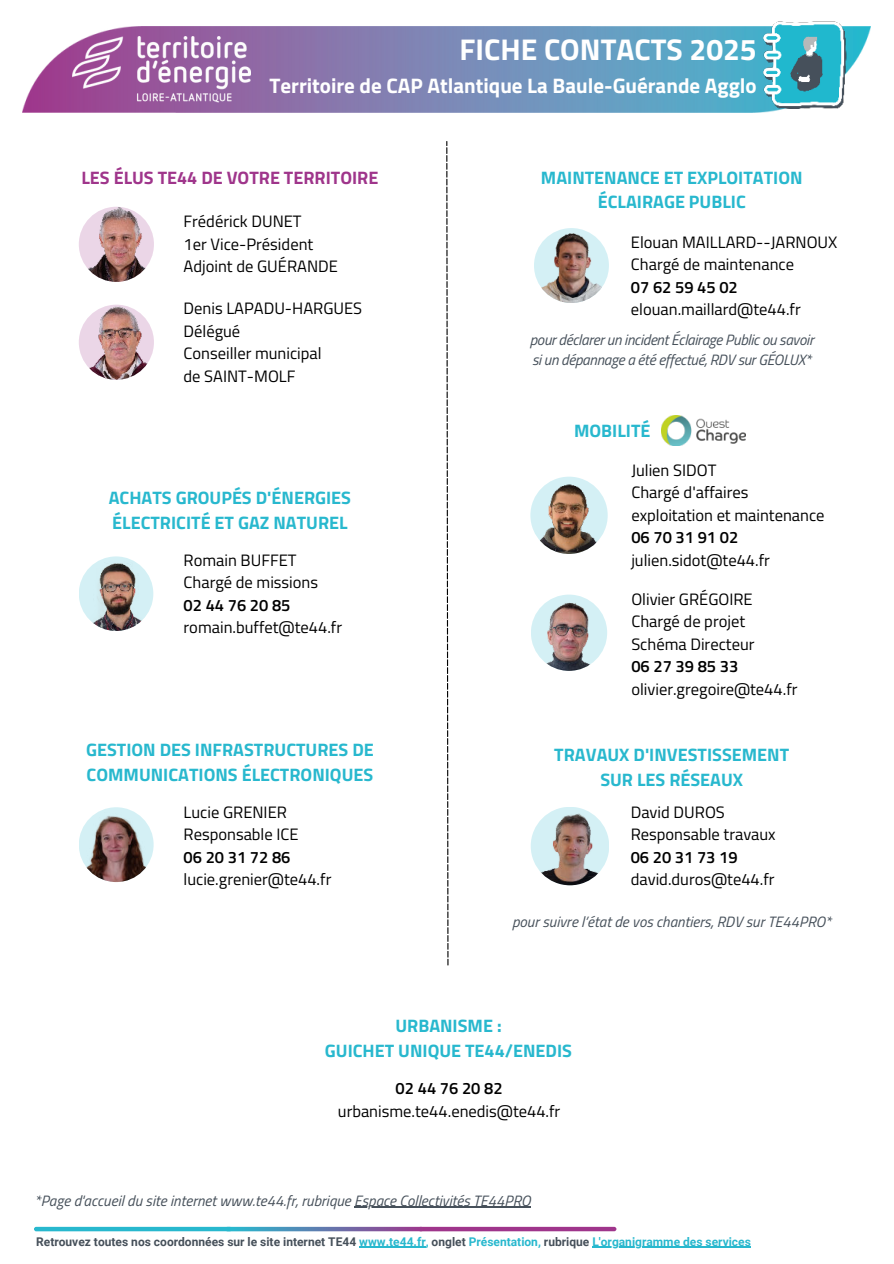
<style>
.page{position:relative;width:894px;height:1264px;background:#fff}
.page>*{position:absolute;margin:0;border:0;box-sizing:border-box;transform-origin:0 0}
.t1{font:700 30px "Titillium Web";color:#fff}
.t2{font:700 21px "Titillium Web";color:#fff}
.t3{font:700 18px/24.8px "Titillium Web";color:#28b8ce;text-align:center}
.t4{font:700 18px "Titillium Web";color:#9f358b}
.t5{font:16.5px/22.5px "Titillium Web";color:#000}
.t6{font:600 16.5px "Titillium Web";color:#000}
.t7{font:italic 15px "Titillium Web";color:#46505a}
.t8{font:italic 15px/20.2px "Titillium Web";letter-spacing:-.02em;color:#46505a}
.t9{font:700 12px "Roboto";color:#46505a}
.s1{color:#28b8ce}
</style>
<div class="page">
<div style="left:418px;top:1226px;width:198px;height:5px;background:#9f358b;border-radius:2px"></div>
<div style="left:34px;top:1226px;width:198px;height:5px;background:#28b8ce;border-radius:2px"></div>
<svg style="left:225px;top:1226px;width:198px;height:5px"></svg>
<img style="left:23px;top:26px;width:847px;height:87px">
<img style="left:73px;top:37px;width:178px;height:66px">
<img style="left:750px;top:21px;width:106px;height:92px">
<svg style="left:446px;top:141px;width:2px;height:824px"></svg>
<img style="left:79px;top:207px;width:75px;height:75px;border-radius:50%">
<img style="left:79px;top:304px;width:75px;height:76px;border-radius:50%">
<hr style="left:359px;top:1246px;width:66px;height:1px;background:#28b8ce">
<hr style="left:592px;top:1246px;width:158px;height:1px;background:#28b8ce">
<img style="left:79px;top:556px;width:74px;height:75px;border-radius:50%">
<img style="left:79px;top:807px;width:75px;height:75px;border-radius:50%">
<img style="left:530px;top:806px;width:79px;height:79px;border-radius:50%">
<img style="left:530px;top:476px;width:77px;height:78px;border-radius:50%">
<img style="left:530px;top:594px;width:77px;height:77px;border-radius:50%">
<img style="left:661px;top:416px;width:84px;height:29px">
<img style="left:534px;top:228px;width:74px;height:75px;border-radius:50%">
<hr style="left:354px;top:1206px;width:176px;height:1px;background:#46505a">
<h1 class="t1" style="left:459px;top:27px;width:298px">FICHE CONTACTS 2025</h1>
<p class="t2" style="left:269px;top:69px;width:488px">Territoire de CAP Atlantique La Baule-Guérande Agglo</p>
<p class="t4" style="left:81px;top:164px;width:298px">LES ÉLUS TE44 DE VOTRE TERRITOIRE</p>
<p class="t5" style="left:183px;top:209px;width:156px">Frédérick DUNET<br>1er Vice-Président<br>Adjoint de GUÉRANDE</p>
<p class="t5" style="left:183px;top:296px;width:180px">Denis LAPADU-HARGUES<br>Délégué<br>Conseiller municipal<br>de SAINT-MOLF</p>
<p class="t3" style="left:109px;top:485px;width:244px;text-align:left">ACHATS GROUPÉS D'ÉNERGIES<br>ÉLECTRICITÉ ET GAZ NATUREL</p>
<p class="t5" style="left:183px;top:547px;width:136px">Romain BUFFET<br>Chargé de missions</p>
<p class="t6" style="left:183px;top:592px;width:108px">02 44 76 20 85</p>
<p class="t5" style="left:183px;top:615px;width:160px">romain.buffet@te44.fr</p>
<p class="t3" style="left:86px;top:736px;width:289px;text-align:left">GESTION DES INFRASTRUCTURES DE<br>COMMUNICATIONS ÉLECTRONIQUES</p>
<p class="t5" style="left:183px;top:800px;width:116px">Lucie GRENIER<br>Responsable ICE</p>
<p class="t6" style="left:183px;top:844px;width:108px">06 20 31 72 86</p>
<p class="t5" style="left:183px;top:867px;width:149px">lucie.grenier@te44.fr</p>
<p class="t3" style="left:540px;top:164px;width:263px">MAINTENANCE ET EXPLOITATION<br>ÉCLAIRAGE PUBLIC</p>
<p class="t5" style="left:630px;top:230px;width:208px">Elouan MAILLARD--JARNOUX<br>Chargé de maintenance</p>
<p class="t6" style="left:630px;top:275px;width:108px">07 62 59 45 02</p>
<p class="t5" style="left:630px;top:297px;width:171px">elouan.maillard@te44.fr</p>
<p class="t8" style="left:529px;top:329px;width:285px">pour déclarer un incident Éclairage Public ou savoir si un dépannage a été effectué, RDV sur GÉOLUX*</p>
<p class="t3" style="left:574px;top:417px;width:78px">MOBILITÉ</p>
<p class="t5" style="left:631px;top:458px;width:195px">Julien SIDOT<br>Chargé d'affaires exploitation et maintenance</p>
<p class="t6" style="left:631px;top:525px;width:108px">06 70 31 91 02</p>
<p class="t5" style="left:631px;top:548px;width:140px">julien.sidot@te44.fr</p>
<p class="t5" style="left:631px;top:586px;width:125px">Olivier GRÉGOIRE<br>Chargé de projet<br>Schéma Directeur</p>
<p class="t6" style="left:631px;top:654px;width:108px">06 27 39 85 33</p>
<p class="t5" style="left:631px;top:676px;width:168px">olivier.gregoire@te44.fr</p>
<p class="t3" style="left:554px;top:741px;width:236px">TRAVAUX D'INVESTISSEMENT<br>SUR LES RÉSEAUX</p>
<p class="t5" style="left:630px;top:800px;width:146px">David DUROS<br>Responsable travaux</p>
<p class="t6" style="left:630px;top:844px;width:108px">06 20 31 73 19</p>
<p class="t5" style="left:630px;top:867px;width:145px">david.duros@te44.fr</p>
<p class="t7" style="left:512px;top:910px;width:321px">pour suivre l’état de vos chantiers, RDV sur TE44PRO*</p>
<p class="t3" style="left:325px;top:1012px;width:248px">URBANISME :<br>GUICHET UNIQUE TE44/ENEDIS</p>
<p class="t6" style="left:395px;top:1076px;width:108px">02 44 76 20 82</p>
<p class="t5" style="left:338px;top:1098px;width:224px">urbanisme.te44.enedis@te44.fr</p>
<p class="t7" style="left:34px;top:1189px;width:497px">*Page d'accueil du site internet www.te44.fr, rubrique Espace Collectivités TE44PRO</p>
<p class="t9" style="left:36px;top:1232px;width:716px">Retrouvez toutes nos coordonnées sur le site internet TE44 <span class="s1">www.te44.fr,</span> onglet <span class="s1">Présentation,</span> rubrique <span class="s1">L'organigramme des services</span></p>
</div>
